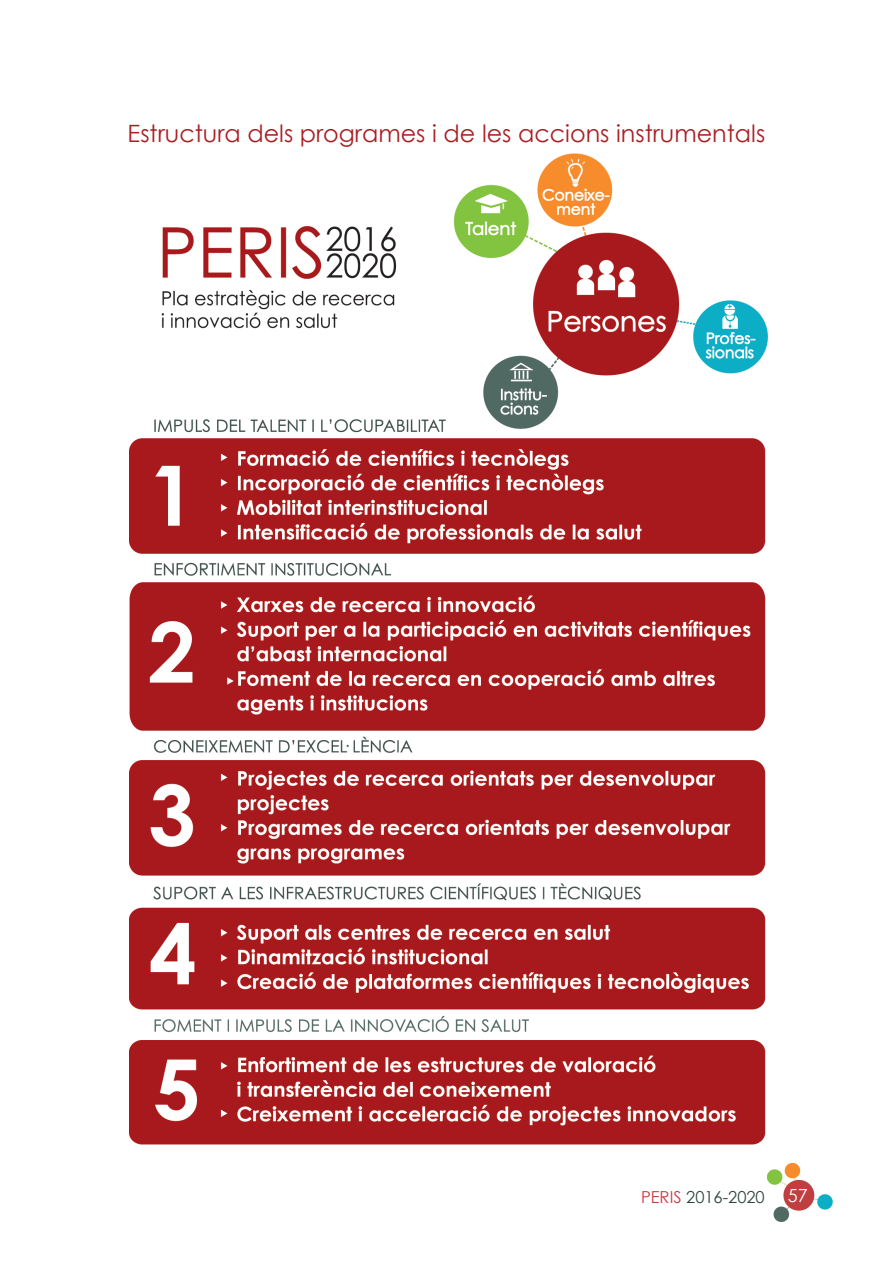
<style>
.page{position:relative;width:893px;height:1263px;background:#fff}
.page>*{position:absolute;margin:0;border:0;box-sizing:border-box;transform-origin:0 0}
.t1{font:23.85px "Century Gothic";color:#a91d21}
.t2{font:18px "Century Gothic";color:#fff}
.t3{font:16.5px "Century Gothic";color:#30443e}
.s1{color:#bf3e3f}
</style>
<div class="page">
<img style="left:768px;top:1163px;width:64px;height:58px">
<img style="left:130px;top:153px;width:637px;height:992px">
<p class="t1" style="left:128px;top:119px;width:639px">Estructura dels programes i de les accions instrumentals</p>
<p class="t3" style="left:641px;top:1187px;width:125px"><span class="s1">PERIS</span> 2016-2020</p>
<p class="t2" style="left:788px;top:1184px;width:21px">57</p>
</div>
